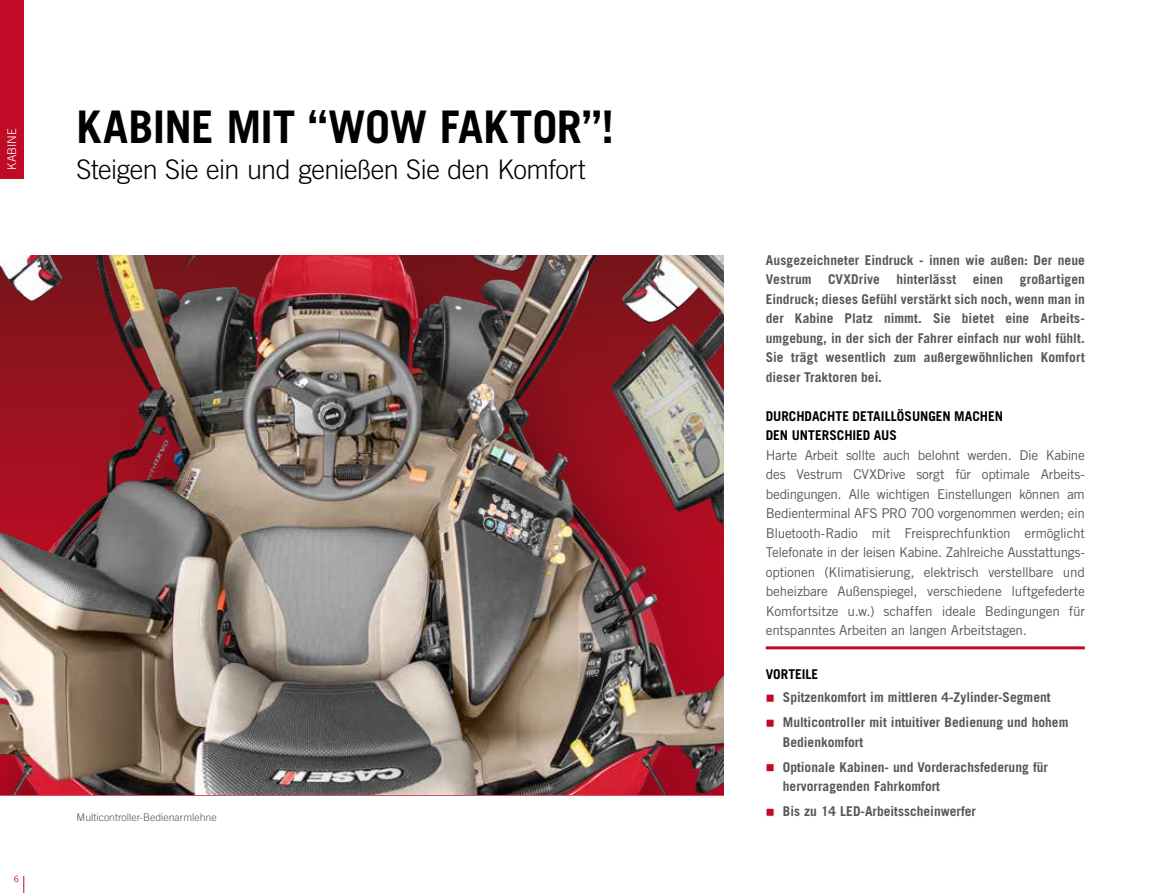
<style>
.page{position:relative;width:1170px;height:893px;background:#fff}
.page>*{position:absolute;margin:0;border:0;box-sizing:border-box;transform-origin:0 0}
.t1{font:700 45px "Trade Gothic LT Pro";letter-spacing:-.01em;color:#000}
.t2{font:300 27px "Trade Gothic LT Pro";letter-spacing:-.02em;color:#000}
.t3{font:700 13.5px/19.5px "Trade Gothic LT Pro";color:#575756}
.t4{font:13.5px/19.5px "Trade Gothic LT Pro";letter-spacing:-.015em;color:#575756;text-align:justify}
.t5{font:700 13.5px/19.5px "Trade Gothic LT Std";color:#000}
.t6{font:700 13.5px "Trade Gothic LT Pro";color:#000}
.t7{font:300 12px "Trade Gothic LT Pro";letter-spacing:-.005em;color:#fff}
.t8{font:300 10.5px "Trade Gothic LT Pro";color:#575756}
.t9{font:8.7px "Trade Gothic LT Pro";color:#c10a27}
</style>
<div class="page">
<div style="left:765px;top:694px;width:9px;height:8px;background:#c10a25;border:1px solid #fff"></div>
<div style="left:765px;top:719px;width:9px;height:8px;background:#c10a25;border:1px solid #fff"></div>
<div style="left:765px;top:763px;width:9px;height:9px;background:#c10a25;border:1px solid #fff"></div>
<div style="left:765px;top:808px;width:9px;height:8px;background:#c10a25;border:1px solid #fff"></div>
<img style="left:0;top:255px;width:723px;height:540px">
<div style="left:0;top:0;width:23px;height:179px;background:#c10a25"></div>
<svg style="left:23px;top:876px;width:1px;height:17px"></svg>
<p class="t7" style="left:5px;top:170px;width:43px;rotate:-90deg">KABINE</p>
<h1 class="t1" style="left:77px;top:99px;width:539px">KABINE MIT “WOW FAKTOR”!</h1>
<h2 class="t2" style="left:77px;top:153px;width:510px">Steigen Sie ein und genießen Sie den Komfort</h2>
<p class="t9" style="left:14px;top:874px;width:7px">6</p>
<p class="t8" style="left:77px;top:811px;width:142px">Multicontroller-Bedienarmlehne</p>
<p class="t3" style="left:765px;top:250px;width:320px;text-align:justify">Ausgezeichneter Eindruck - innen wie außen: Der neue Vestrum CVXDrive hinterlässt einen großartigen Eindruck; dieses Gefühl verstärkt sich noch, wenn man in der Kabine Platz nimmt. Sie bietet eine Arbeits&shy;umgebung, in der sich der Fahrer einfach nur wohl fühlt.<br>Sie trägt wesentlich zum außergewöhnlichen Komfort dieser Traktoren bei.</p>
<p class="t5" style="left:765px;top:406px;width:239px">DURCHDACHTE DETAILLÖSUNGEN MACHEN<br>DEN UNTERSCHIED AUS</p>
<p class="t4" style="left:765px;top:445px;width:320px">Harte Arbeit sollte auch belohnt werden. Die Kabine des Vestrum CVXDrive sorgt für optimale Arbeits&shy;bedingungen. Alle wichtigen Einstellungen können am Bedienterminal AFS PRO 700 vorgenommen werden; ein Bluetooth-Radio mit Freisprechfunktion ermöglicht Telefonate in der leisen Kabine. Zahlreiche Ausstattungs&shy;optionen (Klimatisierung, elektrisch verstellbare und beheizbare Außenspiegel, verschiedene luftgefederte Komfortsitze u.w.) schaffen ideale Bedingungen für entspanntes Arbeiten an langen Arbeitstagen.</p>
<p class="t6" style="left:765px;top:666px;width:54px">VORTEILE</p>
<p class="t3" style="left:782px;top:685px;width:287px;line-height:25px">Spitzenkomfort im mittleren 4-Zylinder-Segment<br>Multicontroller mit intuitiver Bedienung und hohem</p>
<p class="t3" style="left:782px;top:729px;width:267px;line-height:25px">Bedienkomfort<br>Optionale Kabinen- und Vorderachsfederung für</p>
<p class="t3" style="left:782px;top:774px;width:195px;line-height:25px">hervorragenden Fahrkomfort<br>Bis zu 14 LED-Arbeitsscheinwerfer</p>
</div>
